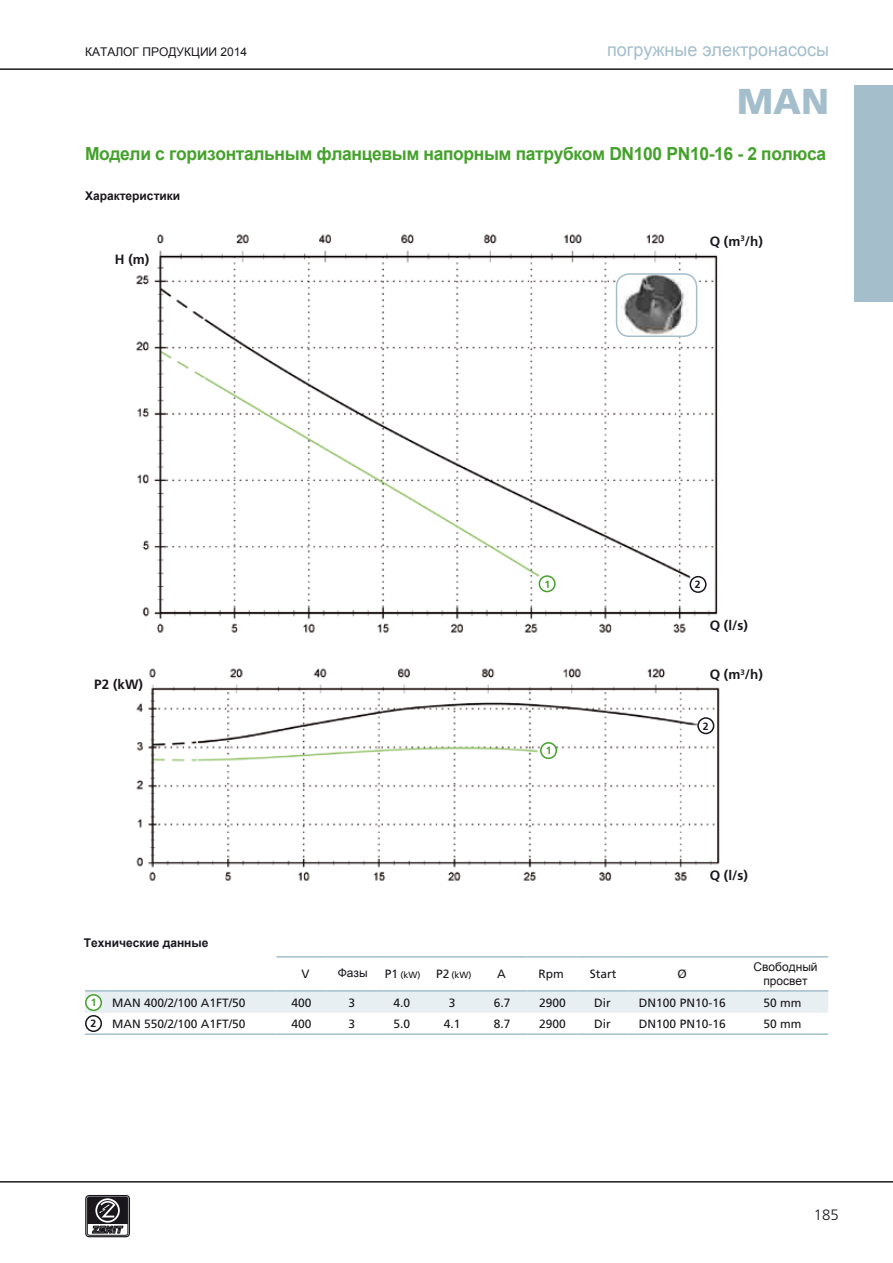
<style>
.page{position:relative;width:893px;height:1263px;background:#fff}
.page>*{position:absolute;margin:0;border:0;box-sizing:border-box;transform-origin:0 0}
.t1{font:900 36px "Frutiger";color:#a4becc}
.t2{font:700 18px "Arial";letter-spacing:-.02em;color:#44a12b}
.t3{font:18px "Arial";color:#a4becc}
.t4{font:300 15px "Frutiger";color:#1a171c}
.t5{font:700 13.5px "Frutiger";color:#1a171c}
.t6{font:12px "Frutiger";color:#1a171c}
.t7{font:700 12px "Arial";color:#1a171c}
.t8{font:12px "Arial";color:#1a171c}
.t9{font:12px/14.4px "Arial";color:#1a171c;text-align:center}
.t10{font:700 10.5px "Frutiger";color:#44a12b}
.t11{font:700 10.5px "Frutiger";color:#1a171c}
.t12{font:9px "Frutiger";color:#1a171c}
.s1{font-size:12px}
</style>
<div class="page">
<div style="left:855px;top:85px;width:38px;height:217px;background:#a4becc"></div>
<hr style="left:0;top:68px;width:893px;height:2px;background:#1a171c">
<hr style="left:0;top:1181px;width:893px;height:1px;background:#1a171c">
<div style="left:85px;top:1195px;width:45px;height:42px;border:1px solid #1a171c;border-radius:3px"></div>
<div style="left:87px;top:1197px;width:41px;height:38px;border:1px solid #1a171c;border-radius:2px"></div>
<svg style="left:87px;top:1197px;width:41px;height:36px"></svg>
<img style="left:136px;top:234px;width:582px;height:399px">
<svg style="left:85px;top:992px;width:743px;height:40px"></svg>
<hr style="left:277px;top:956px;width:50px;height:1px;background:#a4becc">
<hr style="left:327px;top:956px;width:50px;height:1px;background:#a4becc">
<hr style="left:377px;top:956px;width:50px;height:1px;background:#a4becc">
<hr style="left:427px;top:956px;width:50px;height:1px;background:#a4becc">
<hr style="left:477px;top:956px;width:50px;height:1px;background:#a4becc">
<hr style="left:527px;top:956px;width:50px;height:1px;background:#a4becc">
<hr style="left:577px;top:956px;width:51px;height:1px;background:#a4becc">
<hr style="left:628px;top:956px;width:109px;height:1px;background:#a4becc">
<hr style="left:737px;top:956px;width:91px;height:1px;background:#a4becc">
<hr style="left:277px;top:990px;width:50px;height:2px;background:#a4becc">
<hr style="left:327px;top:990px;width:50px;height:2px;background:#a4becc">
<hr style="left:377px;top:990px;width:50px;height:2px;background:#a4becc">
<hr style="left:427px;top:990px;width:50px;height:2px;background:#a4becc">
<hr style="left:477px;top:990px;width:50px;height:2px;background:#a4becc">
<hr style="left:527px;top:990px;width:50px;height:2px;background:#a4becc">
<hr style="left:577px;top:990px;width:51px;height:2px;background:#a4becc">
<hr style="left:628px;top:990px;width:109px;height:2px;background:#a4becc">
<hr style="left:737px;top:990px;width:91px;height:2px;background:#a4becc">
<hr style="left:85px;top:990px;width:23px;height:2px;background:#a4becc">
<hr style="left:108px;top:990px;width:169px;height:2px;background:#a4becc">
<hr style="left:85px;top:1033px;width:23px;height:2px;background:#a4becc">
<hr style="left:108px;top:1033px;width:169px;height:2px;background:#a4becc">
<hr style="left:277px;top:1033px;width:50px;height:2px;background:#a4becc">
<hr style="left:327px;top:1033px;width:50px;height:2px;background:#a4becc">
<hr style="left:377px;top:1033px;width:50px;height:2px;background:#a4becc">
<hr style="left:427px;top:1033px;width:50px;height:2px;background:#a4becc">
<hr style="left:477px;top:1033px;width:50px;height:2px;background:#a4becc">
<hr style="left:527px;top:1033px;width:50px;height:2px;background:#a4becc">
<hr style="left:577px;top:1033px;width:51px;height:2px;background:#a4becc">
<hr style="left:628px;top:1033px;width:109px;height:2px;background:#a4becc">
<hr style="left:737px;top:1033px;width:91px;height:2px;background:#a4becc">
<img style="left:136px;top:668px;width:584px;height:213px">
<div style="left:86px;top:995px;width:15px;height:15px;background:#fff;border-radius:50%"></div>
<div style="left:85px;top:994px;width:17px;height:17px;border:2px solid #44a12b;border-radius:50%"></div>
<div style="left:86px;top:1016px;width:15px;height:15px;background:#fff;border-radius:50%"></div>
<div style="left:85px;top:1015px;width:17px;height:17px;border:2px solid #1a171c;border-radius:50%"></div>
<div style="left:617px;top:274px;width:80px;height:62px;background:#fff;border-radius:13px"></div>
<img style="left:621px;top:274px;width:72px;height:62px">
<div style="left:616px;top:273px;width:81px;height:64px;border:2px solid #a4becc;border-radius:13px"></div>
<div style="left:541px;top:743px;width:15px;height:15px;background:#fff;border-radius:50%"></div>
<div style="left:540px;top:742px;width:17px;height:17px;border:2px solid #44a12b;border-radius:50%"></div>
<div style="left:698px;top:718px;width:16px;height:15px;background:#fff;border-radius:50%"></div>
<div style="left:697px;top:717px;width:17px;height:17px;border:2px solid #1a171c;border-radius:50%"></div>
<div style="left:539px;top:576px;width:16px;height:15px;background:#fff;border-radius:50%"></div>
<div style="left:539px;top:575px;width:17px;height:17px;border:2px solid #44a12b;border-radius:50%"></div>
<div style="left:690px;top:577px;width:16px;height:15px;background:#fff;border-radius:50%"></div>
<div style="left:690px;top:576px;width:17px;height:17px;border:2px solid #1a171c;border-radius:50%"></div>
<p class="t8" style="left:85px;top:44px;width:164px">КАТАЛОГ ПРОДУКЦИИ 2014</p>
<h2 class="t3" style="left:607px;top:38px;width:223px">погружные электронасосы</h2>
<h1 class="t1" style="left:737px;top:79px;width:94px">MAN</h1>
<h2 class="t2" style="left:85px;top:142px;width:743px">Модели с горизонтальным фланцевым напорным патрубком DN100 PN10-16 - 2 полюса</h2>
<p class="t7" style="left:85px;top:188px;width:97px">Характеристики</p>
<p class="t5" style="left:115px;top:252px;width:36px">H (m)</p>
<p class="t5" style="left:710px;top:233px;width:55px">Q (m<sup>3</sup>/h)</p>
<p class="t5" style="left:94px;top:676px;width:50px">P2 (kW)</p>
<p class="t7" style="left:84px;top:935px;width:126px">Технические данные</p>
<p class="t10" style="left:544px;top:578px;width:7px">1</p>
<p class="t11" style="left:695px;top:578px;width:7px">2</p>
<p class="t5" style="left:710px;top:617px;width:40px">Q (l/s)</p>
<p class="t5" style="left:710px;top:666px;width:55px">Q (m<sup>3</sup>/h)</p>
<p class="t10" style="left:546px;top:744px;width:7px">1</p>
<p class="t11" style="left:703px;top:720px;width:7px">2</p>
<p class="t5" style="left:710px;top:868px;width:40px">Q (l/s)</p>
<p class="t9" style="left:338px;top:966px;width:31px">Фазы</p>
<p class="t6" style="left:302px;top:966px;width:10px">V</p>
<p class="t12" style="left:385px;top:969px;width:37px"><span class="s1">P1</span> (kW)</p>
<p class="t12" style="left:436px;top:969px;width:37px"><span class="s1">P2</span> (kW)</p>
<p class="t6" style="left:497px;top:966px;width:10px">A</p>
<p class="t6" style="left:538px;top:966px;width:27px">Rpm</p>
<p class="t6" style="left:590px;top:966px;width:28px">Start</p>
<p class="t6" style="left:677px;top:966px;width:11px">Ø</p>
<p class="t9" style="left:753px;top:959px;width:66px">Свободный просвет</p>
<p class="t10" style="left:91px;top:996px;width:7px">1</p>
<p class="t11" style="left:90px;top:1017px;width:7px">2</p>
<p class="t6" style="left:112px;top:995px;width:135px">MAN 400/2/100 A1FT/50</p>
<p class="t6" style="left:292px;top:995px;width:22px">400</p>
<p class="t6" style="left:348px;top:995px;width:8px">3</p>
<p class="t6" style="left:394px;top:995px;width:18px">4.0</p>
<p class="t6" style="left:449px;top:995px;width:8px">3</p>
<p class="t6" style="left:494px;top:995px;width:18px">6.7</p>
<p class="t6" style="left:539px;top:995px;width:28px">2900</p>
<p class="t6" style="left:594px;top:995px;width:18px">Dir</p>
<p class="t6" style="left:639px;top:995px;width:88px">DN100 PN10-16</p>
<p class="t6" style="left:764px;top:995px;width:40px">50 mm</p>
<p class="t6" style="left:112px;top:1017px;width:135px">MAN 550/2/100 A1FT/50</p>
<p class="t6" style="left:292px;top:1017px;width:22px">400</p>
<p class="t6" style="left:348px;top:1017px;width:8px">3</p>
<p class="t6" style="left:394px;top:1017px;width:18px">5.0</p>
<p class="t6" style="left:444px;top:1017px;width:18px">4.1</p>
<p class="t6" style="left:494px;top:1017px;width:18px">8.7</p>
<p class="t6" style="left:539px;top:1017px;width:28px">2900</p>
<p class="t6" style="left:594px;top:1017px;width:18px">Dir</p>
<p class="t6" style="left:639px;top:1017px;width:88px">DN100 PN10-16</p>
<p class="t6" style="left:764px;top:1017px;width:40px">50 mm</p>
<p class="t4" style="left:814px;top:1206px;width:27px">185</p>
</div>
